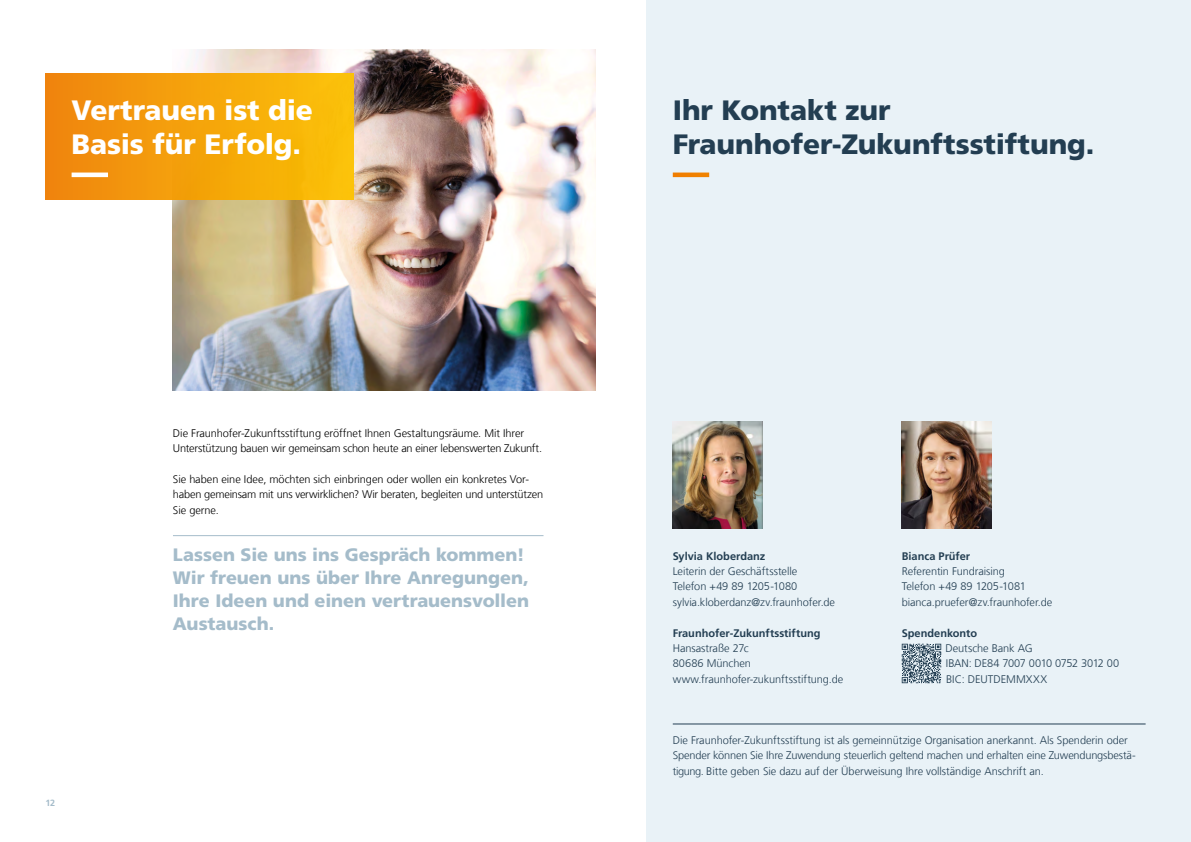
<style>
.page{position:relative;width:1191px;height:842px;background:#fff}
.page>*{position:absolute;margin:0;border:0;box-sizing:border-box;transform-origin:0 0}
.t1{font:900 28px/33.6px "Frutiger LT Com";letter-spacing:-.005em;color:#233e52}
.t2{font:900 28px/33.6px "Frutiger LT Com";letter-spacing:-.005em;color:#fff}
.t3{font:900 18px/23px "Frutiger LT Com";color:#a5bcca}
.t4{font:300 11px/15.3px "Frutiger LT Com";letter-spacing:-.01em;color:#233e52}
.t5{font:300 11px/15.3px "Frutiger LT Com";letter-spacing:-.01em;color:#000}
.t6{font:700 11px "Frutiger LT Com";color:#233e52}
.t7{font:700 9px "Frutiger LT Com";color:#a5bcca}
</style>
<div class="page">
<img style="left:173px;top:50px;width:422px;height:341px">
<div style="left:45px;top:74px;width:308px;height:126px;background:linear-gradient(to right,#ef850f,#fbc207)"></div>
<svg style="left:72px;top:173px;width:253px;height:4px"></svg>
<hr style="left:173px;top:535px;width:370px;height:1px;background:#a5bcca">
<div style="left:646px;top:0;width:545px;height:842px;background:#e9f2f7"></div>
<svg style="left:673px;top:173px;width:37px;height:4px"></svg>
<img style="left:672px;top:421px;width:91px;height:107px">
<img style="left:901px;top:421px;width:90px;height:107px">
<hr style="left:673px;top:724px;width:472px;height:1px;background:#233e52">
<svg style="left:901px;top:644px;width:40px;height:39px"></svg>
<h1 class="t2" style="left:72px;top:94px;width:243px">Vertrauen ist die<br>Basis für Erfolg.</h1>
<p class="t7" style="left:45px;top:798px;width:11px">12</p>
<p class="t5" style="left:173px;top:426px;width:371px">Die Fraunhofer-Zukunftsstiftung eröffnet Ihnen Gestaltungsräume. Mit Ihrer<br>Unterstützung bauen wir gemeinsam schon heute an einer lebenswerten Zukunft.</p>
<p class="t5" style="left:173px;top:472px;width:372px">Sie haben eine Idee, möchten sich einbringen oder wollen ein konkretes Vor&shy;haben gemeinsam mit uns verwirklichen? Wir beraten, begleiten und unterstützen<br>Sie gerne.</p>
<h2 class="t3" style="left:173px;top:544px;width:357px">Lassen Sie uns ins Gespräch kommen!<br>Wir freuen uns über Ihre Anregungen,<br>Ihre Ideen und einen vertrauensvollen<br>Austausch.</h2>
<h1 class="t1" style="left:673px;top:94px;width:423px">Ihr Kontakt zur<br>Fraunhofer-Zukunftsstiftung.</h1>
<p class="t6" style="left:672px;top:549px;width:94px">Sylvia Kloberdanz</p>
<p class="t4" style="left:672px;top:564px;width:164px">Leiterin der Geschäftsstelle<br>Telefon +49 89 1205-1080 sylvia.kloberdanz@zv.fraunhofer.de</p>
<p class="t6" style="left:672px;top:626px;width:149px">Fraunhofer-Zukunftsstiftung</p>
<p class="t4" style="left:672px;top:640px;width:172px">Hansastraße 27c<br>80686 München www.fraunhofer-zukunftsstiftung.de</p>
<p class="t6" style="left:901px;top:549px;width:70px">Bianca Prüfer</p>
<p class="t4" style="left:901px;top:564px;width:152px">Referentin Fundraising<br>Telefon +49 89 1205-1081 bianca.pruefer@zv.fraunhofer.de</p>
<p class="t6" style="left:901px;top:626px;width:77px">Spendenkonto</p>
<p class="t4" style="left:945px;top:640px;width:175px">Deutsche Bank AG<br>IBAN: DE84 7007 0010 0752 3012 00<br>BIC: DEUTDEMMXXX</p>
<p class="t4" style="left:673px;top:733px;width:464px">Die Fraunhofer-Zukunftsstiftung ist als gemeinnützige Organisation anerkannt. Als Spenderin oder<br>Spender können Sie Ihre Zuwendung steuerlich geltend machen und erhalten eine Zuwendungsbestä&shy;tigung. Bitte geben Sie dazu auf der Überweisung Ihre vollständige Anschrift an.</p>
</div>
